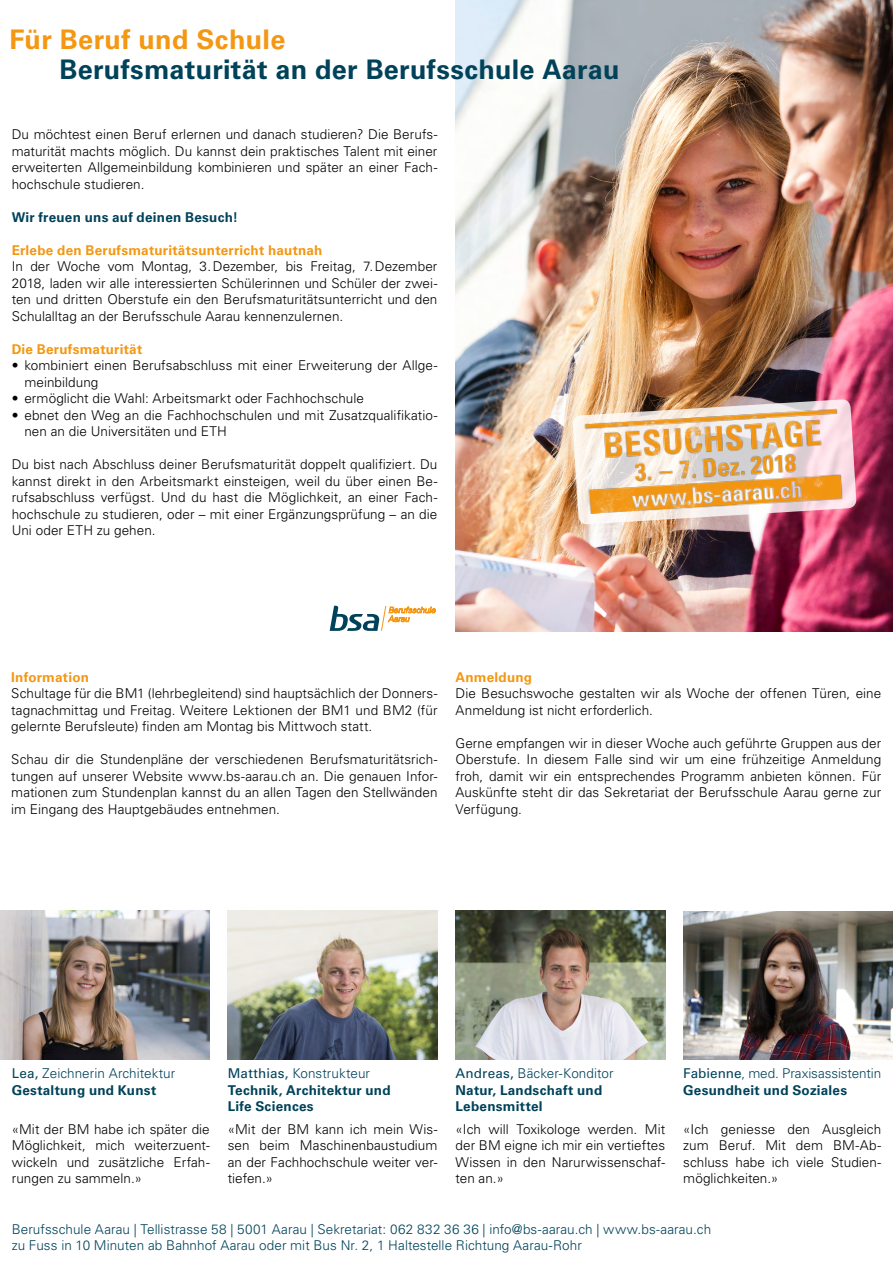
<style>
.page{position:relative;width:893px;height:1263px;background:#fff}
.page>*{position:absolute;margin:0;border:0;box-sizing:border-box;transform-origin:0 0}
.t1{font:700 27px "Univers LT Std";letter-spacing:.01em;color:#004259}
.t2{font:700 27px "Univers LT Std";letter-spacing:.01em;color:#f49712}
.t3{font:300 13.5px/16.5px "Univers LT Std";letter-spacing:.005em;color:#000;text-align:justify}
.t4{font:300 13.5px/16.5px "Univers LT Std";letter-spacing:.005em;color:#004259}
.t5{font:700 13.5px/16.5px "Univers LT Std";letter-spacing:.02em;color:#004259}
.t6{font:700 13.5px "Univers LT Std";letter-spacing:.015em;color:#f49712}
.s1{font-weight:400}
.s2{font-weight:700}
.s3{font-weight:300}
</style>
<div class="page">
<img style="left:455px;top:0;width:438px;height:631px">
<img style="left:228px;top:911px;width:209px;height:148px">
<img style="left:455px;top:911px;width:210px;height:148px">
<img style="left:0;top:911px;width:210px;height:148px">
<img style="left:683px;top:912px;width:210px;height:147px">
<svg style="left:330px;top:605px;width:106px;height:26px"></svg>
<svg style="left:572px;top:399px;width:285px;height:126px;background:#e0afb0"></svg>
<img style="left:582px;top:399px;width:263px;height:124px">
<h1 class="t2" style="left:10px;top:23px;width:277px">Für Beruf und Schule</h1>
<h1 class="t1" style="left:60px;top:54px;width:561px">Berufsmaturität an der Berufsschule Aarau</h1>
<p class="t3" style="left:12px;top:126px;width:427px">Du möchtest einen Beruf erlernen und danach studieren? Die Berufs&shy;maturität machts möglich. Du kannst dein praktisches Talent mit einer erweiterten Allgemeinbildung kombinieren und später an einer Fach&shy;hochschule studieren.</p>
<p class="t5" style="left:12px;top:209px;width:228px">Wir freuen uns auf deinen Besuch!</p>
<p class="t6" style="left:12px;top:242px;width:312px">Erlebe den Berufsmaturitätsunterricht hautnah</p>
<p class="t3" style="left:12px;top:258px;width:427px">In der Woche vom Montag, 3.Dezember, bis Freitag, 7.Dezember 2018, laden wir alle interessierten Schülerinnen und Schüler der zwei&shy;ten und dritten Oberstufe ein den Berufsmaturitätsunterricht und den Schulalltag an der Berufsschule Aarau kennenzulernen.</p>
<p class="t6" style="left:12px;top:341px;width:132px">Die Berufsmaturität</p>
<p class="t3" style="left:24px;top:357px;width:414px;text-indent:-13px">• kombiniert einen Berufsabschluss mit einer Erweiterung der Allge&shy;meinbildung</p>
<p class="t3" style="left:12px;top:390px;width:354px">• ermöglicht die Wahl: Arbeitsmarkt oder Fachhochschule</p>
<p class="t3" style="left:24px;top:406px;width:414px;text-indent:-13px">• ebnet den Weg an die Fachhochschulen und mit Zusatzqualifikatio&shy;nen an die Universitäten und ETH</p>
<p class="t3" style="left:12px;top:456px;width:427px">Du bist nach Abschluss deiner Berufsmaturität doppelt qualifiziert. Du kannst direkt in den Arbeitsmarkt einsteigen, weil du über einen Be&shy;rufsabschluss verfügst. Und du hast die Möglichkeit, an einer Fach&shy;hochschule zu studieren, oder – mit einer Ergänzungsprüfung – an die Uni oder ETH zu gehen.</p>
<p class="t6" style="left:11px;top:669px;width:79px">Information</p>
<p class="t3" style="left:11px;top:685px;width:428px">Schultage für die BM1 (lehrbegleitend) sind hauptsächlich der Donners&shy;tagnachmittag und Freitag. Weitere Lektionen der BM1 und BM2 (für gelernte Berufsleute) finden am Montag bis Mittwoch statt.</p>
<p class="t3" style="left:11px;top:751px;width:428px">Schau dir die Stundenpläne der verschiedenen Berufsmaturitätsrich&shy;tungen auf unserer Website www.bs-aarau.ch an. Die genauen Infor&shy;mationen zum Stundenplan kannst du an allen Tagen den Stellwänden im Eingang des Hauptgebäudes entnehmen.</p>
<p class="t6" style="left:455px;top:669px;width:78px">Anmeldung</p>
<p class="t3" style="left:455px;top:685px;width:427px">Die Besuchswoche gestalten wir als Woche der offenen Türen, eine<br>Anmeldung ist nicht erforderlich.</p>
<p class="t3" style="left:455px;top:735px;width:427px">Gerne empfangen wir in dieser Woche auch geführte Gruppen aus der Oberstufe. In diesem Falle sind wir um eine frühzeitige Anmeldung froh, damit wir ein entsprechendes Programm anbieten können. Für Auskünfte steht dir das Sekretariat der Berufsschule Aarau gerne zur Verfügung.</p>
<p class="t4" style="left:683px;top:1065px;width:200px"><span class="s1">Fabienne</span>, med. Praxisassistentin<br><span class="s2">Gesundheit und Soziales</span></p>
<p class="t3" style="left:683px;top:1121px;width:200px">«Ich geniesse den Ausgleich zum Beruf. Mit dem BM-Ab&shy;schluss habe ich viele Studien&shy;möglichkeiten.»</p>
<p class="t4" style="left:12px;top:1221px;width:701px">Berufsschule Aarau | Tellistrasse 58 | 5001 Aarau | Sekretariat: 062 832 36 36 | info@bs-aarau.ch | www.bs-aarau.ch zu Fuss in 10 Minuten ab Bahnhof Aarau oder mit Bus Nr. 2, 1 Haltestelle Richtung Aarau-Rohr</p>
<p class="t4" style="left:12px;top:1065px;width:165px"><span class="s1">Lea,</span> Zeichnerin Architektur<br><span class="s2">Gestaltung und Kunst</span></p>
<p class="t3" style="left:12px;top:1121px;width:200px">«Mit der BM habe ich später die Möglichkeit, mich weiterzuent&shy;wickeln und zusätzliche Erfah&shy;rungen zu sammeln.»</p>
<p class="t5" style="left:228px;top:1065px;width:164px"><span class="s1">Matthias,</span> <span class="s3">Konstrukteur<br></span>Technik, Architektur und<br>Life Sciences</p>
<p class="t3" style="left:228px;top:1121px;width:211px">«Mit der BM kann ich mein Wis&shy;sen beim Maschinenbaustudium an der Fachhochschule weiter ver&shy;tiefen.»</p>
<p class="t5" style="left:455px;top:1065px;width:160px"><span class="s1">Andreas,</span> <span class="s3">Bäcker-Konditor<br></span>Natur, Landschaft und<br>Lebensmittel</p>
<p class="t3" style="left:455px;top:1121px;width:211px">«Ich will Toxikologe werden. Mit der BM eigne ich mir ein vertieftes Wissen in den Narurwissenschaf&shy;ten an.»</p>
</div>
